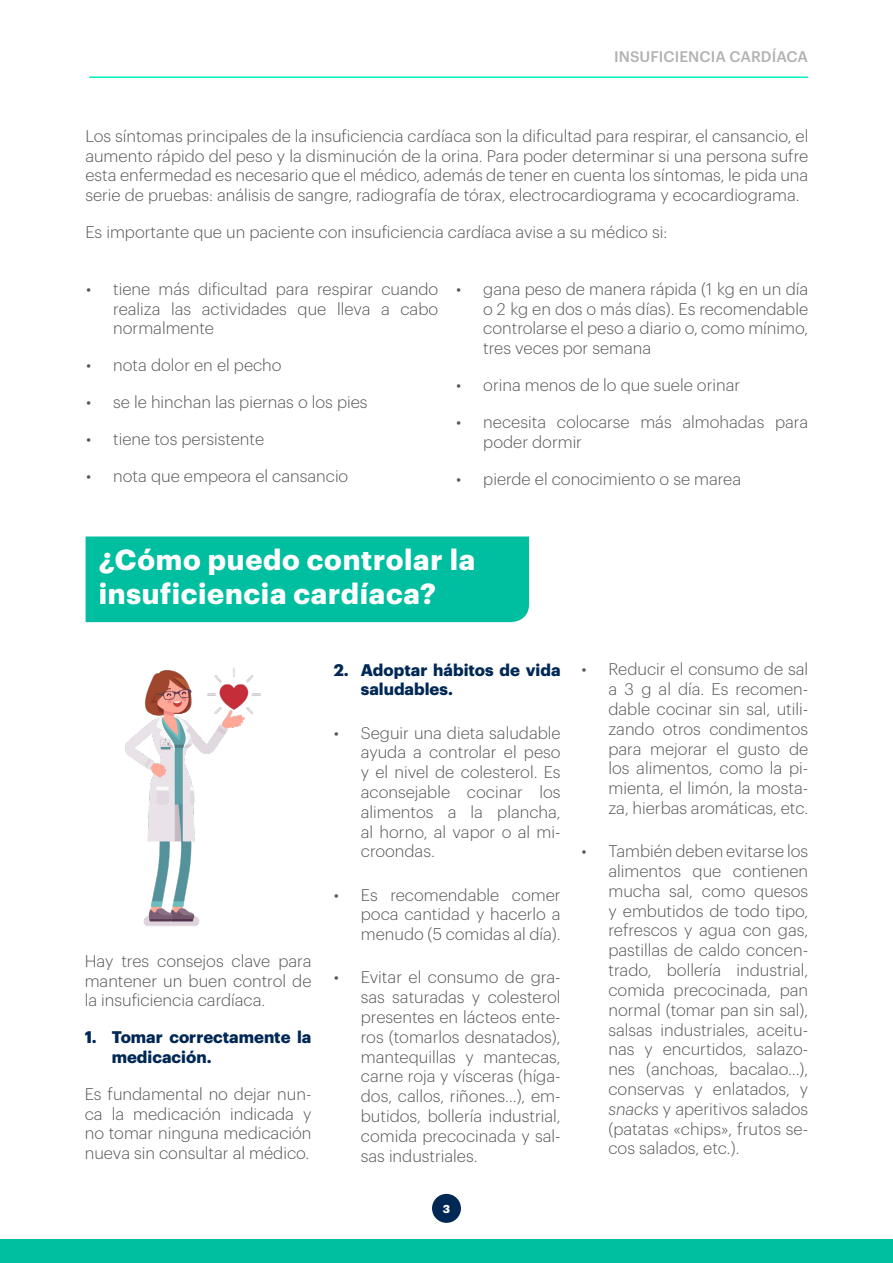
<style>
.page{position:relative;width:893px;height:1263px;background:#fff}
.page>*{position:absolute;margin:0;border:0;box-sizing:border-box;transform-origin:0 0}
.t1{font:700 28.5px/34.2px "Graphik";letter-spacing:.025em;color:#fff}
.t2{font:300 16.5px/19.8px "Graphik";color:#575757;text-align:justify}
.t3{font:700 16.5px/19.8px "Graphik";color:#002855}
.t4{font:500 15px "Graphik";letter-spacing:.005em;color:#b3b2b2}
.t5{font:700 11.25px "Graphik";color:#fff}
.s1{font-style:italic}
</style>
<div class="page">
<div style="left:432px;top:1194px;width:29px;height:29px;background:#002855;border-radius:50%"></div>
<div style="left:0;top:1239px;width:893px;height:24px;background:#00bea0"></div>
<hr style="left:89px;top:76px;width:719px;height:2px;background:#00f0bf">
<div style="left:86px;top:536px;width:443px;height:86px;background:#00bea0"></div>
<img style="left:125px;top:667px;width:136px;height:259px">
<p class="t4" style="left:614px;top:46px;width:195px">INSUFICIENCIA CARDÍACA</p>
<p class="t2" style="left:85px;top:125px;width:724px">Los síntomas principales de la insuficiencia cardíaca son la dificultad para respirar, el cansancio, el aumento rápido del peso y la disminución de la orina. Para poder determinar si una persona sufre esta enfermedad es necesario que el médico, además de tener en cuenta los síntomas, le pida una serie de pruebas: análisis de sangre, radiografía de tórax, electrocardiograma y ecocardiograma.</p>
<p class="t2" style="left:85px;top:221px;width:583px">Es importante que un paciente con insuficiencia cardíaca avise a su médico si:</p>
<p class="t2" style="left:113px;top:278px;width:326px;text-indent:-27px">• tiene más dificultad para respirar cuando realiza las actividades que lleva a cabo normalmente</p>
<p class="t2" style="left:86px;top:354px;width:197px">• nota dolor en el pecho</p>
<p class="t2" style="left:86px;top:391px;width:283px">• se le hinchan las piernas o los pies</p>
<p class="t2" style="left:86px;top:428px;width:179px">• tiene tos persistente</p>
<p class="t2" style="left:86px;top:465px;width:264px">• nota que empeora el cansancio</p>
<p class="t2" style="left:483px;top:278px;width:326px;text-indent:-27px">• gana peso de manera rápida (1 kg en un día o 2 kg en dos o más días). Es recomendable controlarse el peso a diario o, como mínimo, tres veces por semana</p>
<p class="t2" style="left:456px;top:374px;width:285px">• orina menos de lo que suele orinar</p>
<p class="t2" style="left:483px;top:411px;width:326px;text-indent:-27px">• necesita colocarse más almohadas para poder dormir</p>
<p class="t2" style="left:456px;top:467px;width:286px">• pierde el conocimiento o se marea</p>
<h1 class="t1" style="left:99px;top:540px;width:378px">¿Cómo puedo controlar la insuficiencia cardíaca?</h1>
<p class="t2" style="left:85px;top:949px;width:228px">Hay tres consejos clave para mantener un buen control de la insuficiencia cardíaca.</p>
<p class="t3" style="left:112px;top:1026px;width:201px;text-indent:-27px">1. Tomar correctamente la medicación.</p>
<p class="t2" style="left:85px;top:1083px;width:228px">Es fundamental no dejar nun&shy;ca la medicación indicada y no tomar ninguna medicación nueva sin consultar al médico.</p>
<p class="t3" style="left:361px;top:658px;width:201px;text-indent:-27px">2. Adoptar hábitos de vida saludables.</p>
<p class="t2" style="left:361px;top:721px;width:201px;text-indent:-27px">• Seguir una dieta saludable ayuda a controlar el peso y el nivel de colesterol. Es aconsejable cocinar los alimentos a la plancha, al horno, al vapor o al mi&shy;croondas.</p>
<p class="t2" style="left:361px;top:883px;width:201px;text-indent:-27px">• Es recomendable comer poca cantidad y hacerlo a menudo (5 comidas al día).</p>
<p class="t2" style="left:361px;top:966px;width:201px;text-indent:-27px">• Evitar el consumo de gra&shy;sas saturadas y colesterol presentes en lácteos ente&shy;ros (tomarlos desnatados), mantequillas y mantecas, carne roja y vísceras (híga&shy;dos, callos, riñones…), em&shy;butidos, bollería industrial, comida precocinada y sal&shy;sas industriales.</p>
<p class="t5" style="left:443px;top:1200px;width:9px">3</p>
<p class="t2" style="left:608px;top:658px;width:201px;text-indent:-27px">• Reducir el consumo de sal a 3 g al día. Es recomen&shy;dable cocinar sin sal, utili&shy;zando otros condimentos para mejorar el gusto de los alimentos, como la pi&shy;mienta, el limón, la mosta&shy;za, hierbas aromáticas, etc.</p>
<p class="t2" style="left:608px;top:840px;width:201px;text-indent:-27px">• También deben evitarse los alimentos que contienen mucha sal, como quesos y embutidos de todo tipo, refrescos y agua con gas, pastillas de caldo concen&shy;trado, bollería industrial, comida precocinada, pan normal (tomar pan sin sal), salsas industriales, aceitu&shy;nas y encurtidos, salazo&shy;nes (anchoas, bacalao…), conservas y enlatados, y <span class="s1">snacks</span> y aperitivos salados (patatas «chips», frutos se&shy;cos salados, etc.).</p>
</div>
